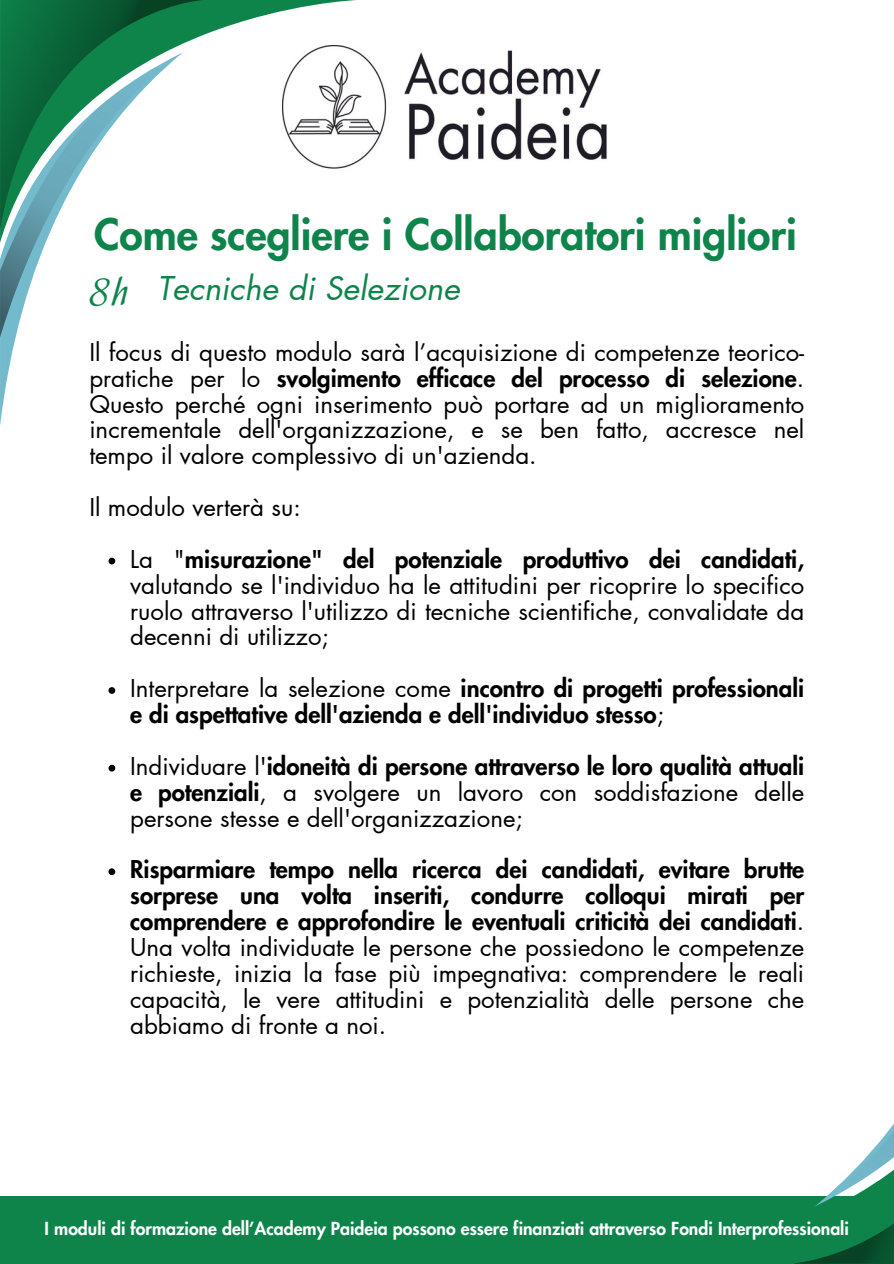
<style>
.page{position:relative;width:894px;height:1264px;background:#fff}
.page>*{position:absolute;margin:0;border:0;box-sizing:border-box;transform-origin:0 0}
.t1{font:800 42.45px "Futura LT Pro";color:#0e844b}
.t2{font:38.1px "Hortensia";color:#0e844b}
.t3{font:italic 31.95px "Futura LT Pro";color:#0e844b}
.t4{font:24px/25.8px "Futura LT Pro";color:#000;text-align:justify}
.t5{font:800 24px/25.8px "Futura LT Pro";color:#000}
.t6{font:800 17.55px "Futura LT Pro";color:#fff}
.s1{font-weight:800}
.s2{font-weight:400}
</style>
<div class="page">
<img style="left:357px;top:50px;width:250px;height:113px">
<svg style="left:0;top:337px;width:16px;height:88px"></svg>
<svg style="left:203px;top:0;width:154px;height:169px"></svg>
<svg style="left:0;top:0;width:203px;height:52px"></svg>
<svg style="left:0;top:52px;width:183px;height:285px"></svg>
<div style="left:0;top:1195px;width:893px;height:68px;background:#0e844b"></div>
<svg style="left:792px;top:1125px;width:101px;height:138px"></svg>
<svg style="left:108px;top:557px;width:7px;height:7px"></svg>
<svg style="left:108px;top:687px;width:7px;height:7px"></svg>
<svg style="left:108px;top:764px;width:7px;height:7px"></svg>
<svg style="left:108px;top:868px;width:7px;height:7px"></svg>
<p class="t1" style="left:94px;top:215px;width:704px">Come scegliere i Collaboratori migliori</p>
<p class="t2" style="left:89px;top:268px;width:40px">8h</p>
<p class="t3" style="left:157px;top:274px;width:304px">Tecniche di Selezione</p>
<h2 class="t4" style="left:89px;top:340px;width:716px">Il focus di questo modulo sarà l’acquisizione di competenze teorico&shy;pratiche per lo <span class="s1">svolgimento efficace del processo di selezione</span>.<br>Questo perché ogni inserimento può portare ad un miglioramento incrementale dell'organizzazione, e se ben fatto, accresce nel tempo il valore complessivo di un'azienda.</h2>
<p class="t4" style="left:89px;top:495px;width:213px">Il modulo verterà su:</p>
<h1 class="t4" style="left:130px;top:547px;width:675px">La "<span class="s1">misurazione" del potenziale produttivo dei candidati, </span>valutando se l'individuo ha le attitudini per ricoprire lo specifico ruolo attraverso l'utilizzo di tecniche scientifiche, convalidate da decenni di utilizzo;</h1>
<h3 class="t5" style="left:130px;top:676px;width:675px"><span class="s2">Interpretare la selezione come</span> incontro di progetti professionali e di aspettative dell'azienda e dell'individuo stesso<span class="s2">;</span></h3>
<h4 class="t4" style="left:130px;top:754px;width:675px">Individuare l'<span class="s1">idoneità di persone attraverso le loro qualità attuali e potenziali</span>, a svolgere un lavoro con soddisfazione delle persone stesse e dell'organizzazione;</h4>
<h4 class="t4" style="left:130px;top:857px;width:675px"><span class="s1">Risparmiare tempo nella ricerca dei candidati, evitare brutte sorprese una volta inseriti, condurre colloqui mirati per comprendere e approfondire le eventuali criticità dei candidati</span>.<br>Una volta individuate le persone che possiedono le competenze richieste, inizia la fase più impegnativa: comprendere le reali capacità, le vere attitudini e potenzialità delle persone che abbiamo di fronte a noi.</h4>
<p class="t6" style="left:45px;top:1220px;width:805px">I moduli di formazione dell’Academy Paideia possono essere finanziati attraverso Fondi Interprofessionali</p>
</div>
